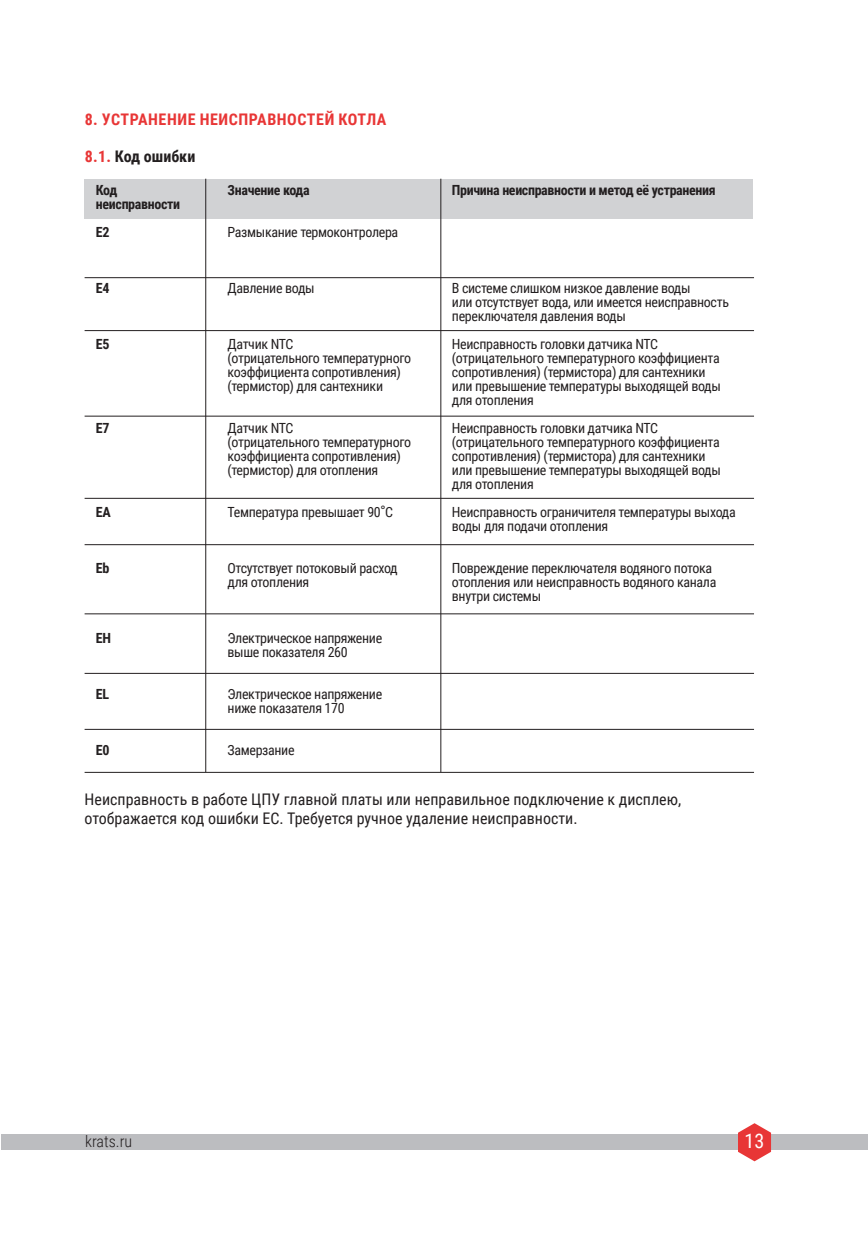
<style>
.page{position:relative;width:868px;height:1248px;background:#fff}
.page>*{position:absolute;margin:0;border:0;box-sizing:border-box;transform-origin:0 0}
.t1{font:20px "Roboto Condensed";color:#fff}
.t2{font:16px "Roboto Condensed";color:#231f20}
.t3{font:700 16px "Roboto Condensed";letter-spacing:.035em;color:#e83636}
.t4{font:700 16px "Roboto Condensed";color:#231f20}
.t5{font:300 16px "Roboto Condensed";color:#231f20}
.t6{font:14px "Roboto Condensed";letter-spacing:-.025em;color:#231f20}
.t7{font:700 14px "Roboto Condensed";letter-spacing:-.025em;color:#231f20}
.s1{color:#e83636}
.s2{font-family:"Onest"}
</style>
<div class="page">
<div style="left:1px;top:1134px;width:866px;height:15px;background:#bcbdc0"></div>
<svg style="left:738px;top:1123px;width:33px;height:38px"></svg>
<div style="left:85px;top:179px;width:667px;height:40px;background:#d1d2d4"></div>
<hr style="left:85px;top:277px;width:669px;height:1px;background:#231f20">
<hr style="left:85px;top:330px;width:669px;height:1px;background:#231f20">
<hr style="left:85px;top:416px;width:669px;height:1px;background:#231f20">
<hr style="left:85px;top:498px;width:669px;height:1px;background:#231f20">
<hr style="left:85px;top:544px;width:669px;height:1px;background:#231f20">
<hr style="left:85px;top:613px;width:669px;height:1px;background:#231f20">
<hr style="left:85px;top:673px;width:669px;height:1px;background:#231f20">
<hr style="left:85px;top:729px;width:669px;height:1px;background:#231f20">
<hr style="left:85px;top:772px;width:669px;height:1px;background:#231f20">
<hr style="left:205px;top:179px;width:1px;height:593px;background:#231f20">
<hr style="left:440px;top:179px;width:1px;height:593px;background:#231f20">
<p class="t3" style="left:85px;top:108px;width:303px">8. УСТРАНЕНИЕ НЕИСПРАВНОСТЕЙ КОТЛА</p>
<p class="t4" style="left:85px;top:145px;width:112px"><span class="s1">8.1.</span> Код ошибки</p>
<p class="t7" style="left:96px;top:180px;width:23px">Код</p>
<p class="t7" style="left:96px;top:194px;width:86px">неисправности</p>
<p class="t7" style="left:96px;top:222px;width:15px">E2</p>
<p class="t7" style="left:96px;top:278px;width:15px">E4</p>
<p class="t7" style="left:96px;top:334px;width:15px">E5</p>
<p class="t7" style="left:96px;top:418px;width:15px">E7</p>
<p class="t7" style="left:96px;top:502px;width:16px">EA</p>
<p class="t7" style="left:96px;top:558px;width:15px">Eb</p>
<p class="t7" style="left:96px;top:628px;width:17px">EH</p>
<p class="t7" style="left:96px;top:684px;width:15px">EL</p>
<p class="t7" style="left:96px;top:740px;width:15px">E0</p>
<p class="t7" style="left:227px;top:180px;width:84px">Значение кода</p>
<p class="t6" style="left:227px;top:222px;width:172px">Размыкание термоконтролера</p>
<p class="t6" style="left:227px;top:278px;width:89px">Давление воды</p>
<p class="t6" style="left:227px;top:334px;width:67px">Датчик NTC</p>
<p class="t6" style="left:227px;top:348px;width:185px">(отрицательного температурного</p>
<p class="t6" style="left:227px;top:362px;width:175px">коэффициента сопротивления)</p>
<p class="t6" style="left:227px;top:376px;width:157px">(термистор) для сантехники</p>
<p class="t6" style="left:227px;top:418px;width:67px">Датчик NTC</p>
<p class="t6" style="left:227px;top:432px;width:185px">(отрицательного температурного</p>
<p class="t6" style="left:227px;top:446px;width:175px">коэффициента сопротивления)</p>
<p class="t6" style="left:227px;top:460px;width:152px">(термистор) для отопления</p>
<p class="t6" style="left:227px;top:502px;width:167px">Температура превышает 90<span class="s2">°</span>С</p>
<p class="t6" style="left:227px;top:558px;width:172px">Отсутствует потоковый расход</p>
<p class="t6" style="left:227px;top:572px;width:83px">для отопления</p>
<p class="t6" style="left:227px;top:628px;width:156px">Электрическое напряжение</p>
<p class="t6" style="left:227px;top:642px;width:122px">выше показателя 260</p>
<p class="t6" style="left:227px;top:684px;width:156px">Электрическое напряжение</p>
<p class="t6" style="left:227px;top:698px;width:119px">ниже показателя 170</p>
<p class="t6" style="left:227px;top:740px;width:69px">Замерзание</p>
<p class="t7" style="left:452px;top:180px;width:265px">Причина неисправности и метод её устранения</p>
<p class="t6" style="left:452px;top:278px;width:240px">В системе слишком низкое давление воды</p>
<p class="t6" style="left:452px;top:292px;width:278px">или отсутствует вода, или имеется неисправность</p>
<p class="t6" style="left:452px;top:306px;width:175px">переключателя давления воды</p>
<p class="t6" style="left:452px;top:334px;width:208px">Неисправность головки датчика NTC</p>
<p class="t6" style="left:452px;top:348px;width:269px">(отрицательного температурного коэффициента</p>
<p class="t6" style="left:452px;top:362px;width:255px">сопротивления) (термистора) для сантехники</p>
<p class="t6" style="left:452px;top:376px;width:270px">или превышение температуры выходящей воды</p>
<p class="t6" style="left:452px;top:390px;width:83px">для отопления</p>
<p class="t6" style="left:452px;top:418px;width:208px">Неисправность головки датчика NTC</p>
<p class="t6" style="left:452px;top:432px;width:269px">(отрицательного температурного коэффициента</p>
<p class="t6" style="left:452px;top:446px;width:255px">сопротивления) (термистора) для сантехники</p>
<p class="t6" style="left:452px;top:460px;width:270px">или превышение температуры выходящей воды</p>
<p class="t6" style="left:452px;top:474px;width:83px">для отопления</p>
<p class="t6" style="left:452px;top:502px;width:285px">Неисправность ограничителя температуры выхода</p>
<p class="t6" style="left:452px;top:516px;width:158px">воды для подачи отопления</p>
<p class="t6" style="left:452px;top:558px;width:262px">Повреждение переключателя водяного потока</p>
<p class="t6" style="left:452px;top:572px;width:266px">отопления или неисправность водяного канала</p>
<p class="t6" style="left:452px;top:586px;width:91px">внутри системы</p>
<p class="t2" style="left:85px;top:788px;width:598px">Неисправность в работе ЦПУ главной платы или неправильное подключение к дисплею,</p>
<p class="t2" style="left:85px;top:807px;width:494px">отображается код ошибки EC. Требуется ручное удаление неисправности.</p>
<p class="t5" style="left:85px;top:1129px;width:49px">krats.ru</p>
<h1 class="t1" style="left:744px;top:1126px;width:21px">13</h1>
</div>
